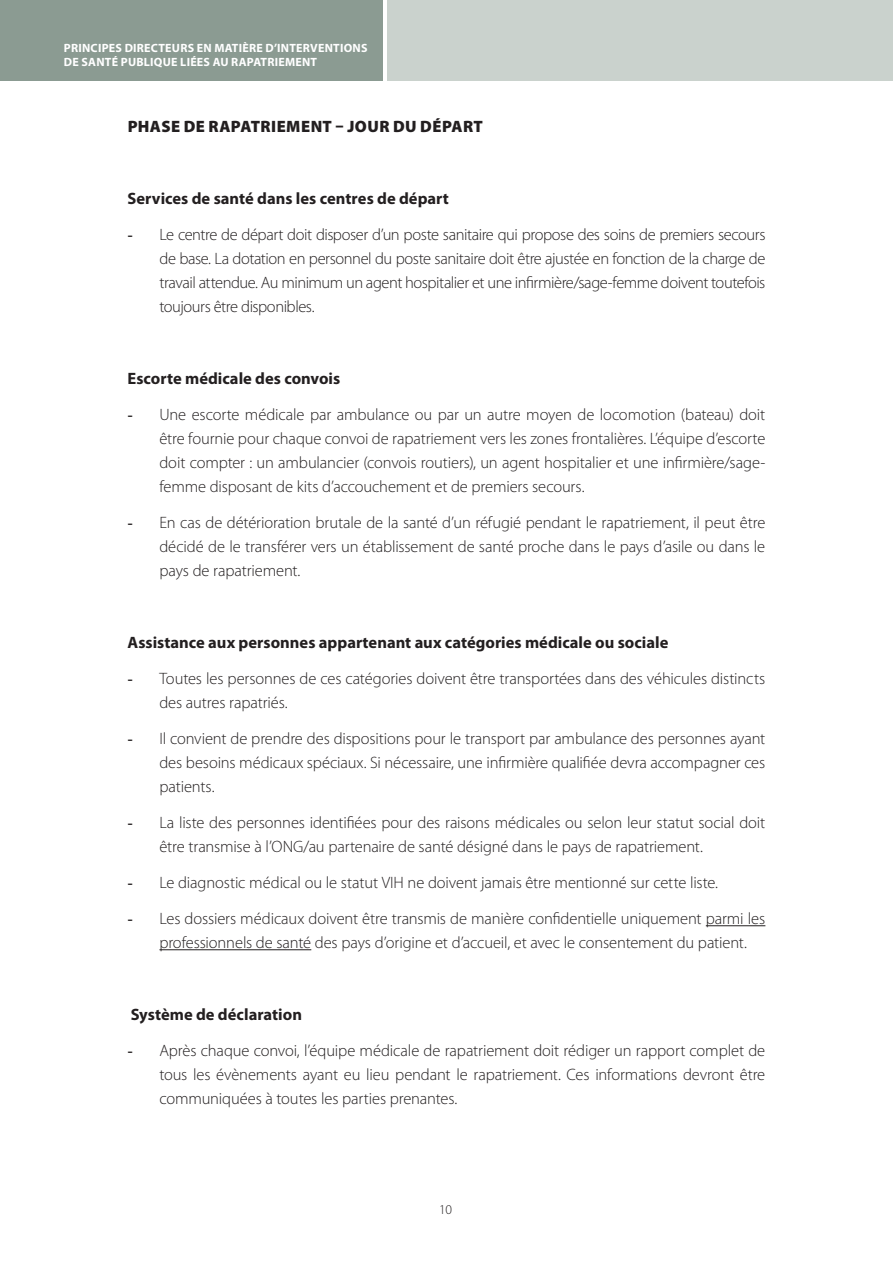
<style>
.page{position:relative;width:893px;height:1263px;background:#fff}
.page>*{position:absolute;margin:0;border:0;box-sizing:border-box;transform-origin:0 0}
.t1{font:300 16.5px/24px "Myriad Pro";letter-spacing:-.01em;color:#231f20;text-align:justify}
.t2{font:700 16.5px "Myriad Pro";color:#231f20}
.t3{font:900 16.5px "Myriad Pro";letter-spacing:.025em;color:#231f20}
.t4{font:300 13.5px "Myriad Pro";color:#231f20}
.t5{font:700 12px/14.4px "Myriad Pro";letter-spacing:.02em;color:#fff}
.s1{font-family:"Times New Roman";font-weight:400}
</style>
<div class="page">
<div style="left:0;top:0;width:383px;height:81px;background:#8b9b92"></div>
<div style="left:387px;top:0;width:506px;height:81px;background:#cad2cd"></div>
<hr style="left:706px;top:925px;width:59px;height:1px;background:#231f20">
<hr style="left:159px;top:949px;width:152px;height:1px;background:#231f20">
<p class="t5" style="left:64px;top:40px;width:305px">Principes directeurs en matière d’interventions de santé publique liées au rapatriement</p>
<p class="t3" style="left:128px;top:117px;width:357px">PHASE DE RAPATRIEMENT – JOUR DU DÉPART</p>
<p class="t2" style="left:128px;top:188px;width:323px">Services de santé dans les centres de départ</p>
<p class="t1" style="left:159px;top:222px;width:607px;text-indent:-32px"><span class="s1">-</span> Le centre de départ doit disposer d’un poste sanitaire qui propose des soins de premiers secours de base. La dotation en personnel du poste sanitaire doit être ajustée en fonction de la charge de travail attendue. Au minimum un agent hospitalier et une infirmière/sage-femme doivent toutefois toujours être disponibles.</p>
<p class="t2" style="left:128px;top:368px;width:214px">Escorte médicale des convois</p>
<p class="t1" style="left:159px;top:402px;width:607px;text-indent:-32px"><span class="s1">-</span> Une escorte médicale par ambulance ou par un autre moyen de locomotion (bateau) doit être fournie pour chaque convoi de rapatriement vers les zones frontalières. L’équipe d’escorte doit compter : un ambulancier (convois routiers), un agent hospitalier et une infirmière/sage&shy;femme disposant de kits d’accouchement et de premiers secours.</p>
<p class="t1" style="left:159px;top:510px;width:607px;text-indent:-32px"><span class="s1">-</span> En cas de détérioration brutale de la santé d’un réfugié pendant le rapatriement, il peut être décidé de le transférer vers un établissement de santé proche dans le pays d’asile ou dans le pays de rapatriement.</p>
<p class="t2" style="left:128px;top:632px;width:542px">Assistance aux personnes appartenant aux catégories médicale ou sociale</p>
<p class="t1" style="left:159px;top:666px;width:607px;text-indent:-32px"><span class="s1">-</span> Toutes les personnes de ces catégories doivent être transportées dans des véhicules distincts des autres rapatriés.</p>
<p class="t1" style="left:159px;top:726px;width:607px;text-indent:-32px"><span class="s1">-</span> Il convient de prendre des dispositions pour le transport par ambulance des personnes ayant des besoins médicaux spéciaux. Si nécessaire, une infirmière qualifiée devra accompagner ces patients.</p>
<p class="t1" style="left:159px;top:810px;width:607px;text-indent:-32px"><span class="s1">-</span> La liste des personnes identifiées pour des raisons médicales ou selon leur statut social doit être transmise à l’ONG/au partenaire de santé désigné dans le pays de rapatriement.</p>
<p class="t1" style="left:127px;top:870px;width:590px"><span class="s1">-</span> Le diagnostic médical ou le statut VIH ne doivent jamais être mentionné sur cette liste.</p>
<p class="t1" style="left:159px;top:906px;width:607px;text-indent:-32px"><span class="s1">-</span> Les dossiers médicaux doivent être transmis de manière confidentielle uniquement parmi les professionnels de santé des pays d’origine et d’accueil, et avec le consentement du patient.</p>
<p class="t2" style="left:131px;top:1004px;width:173px">Système de déclaration</p>
<p class="t1" style="left:159px;top:1038px;width:607px;text-indent:-32px"><span class="s1">-</span> Après chaque convoi, l’équipe médicale de rapatriement doit rédiger un rapport complet de tous les évènements ayant eu lieu pendant le rapatriement. Ces informations devront être communiquées à toutes les parties prenantes.</p>
<p class="t4" style="left:439px;top:1202px;width:15px">10</p>
</div>
